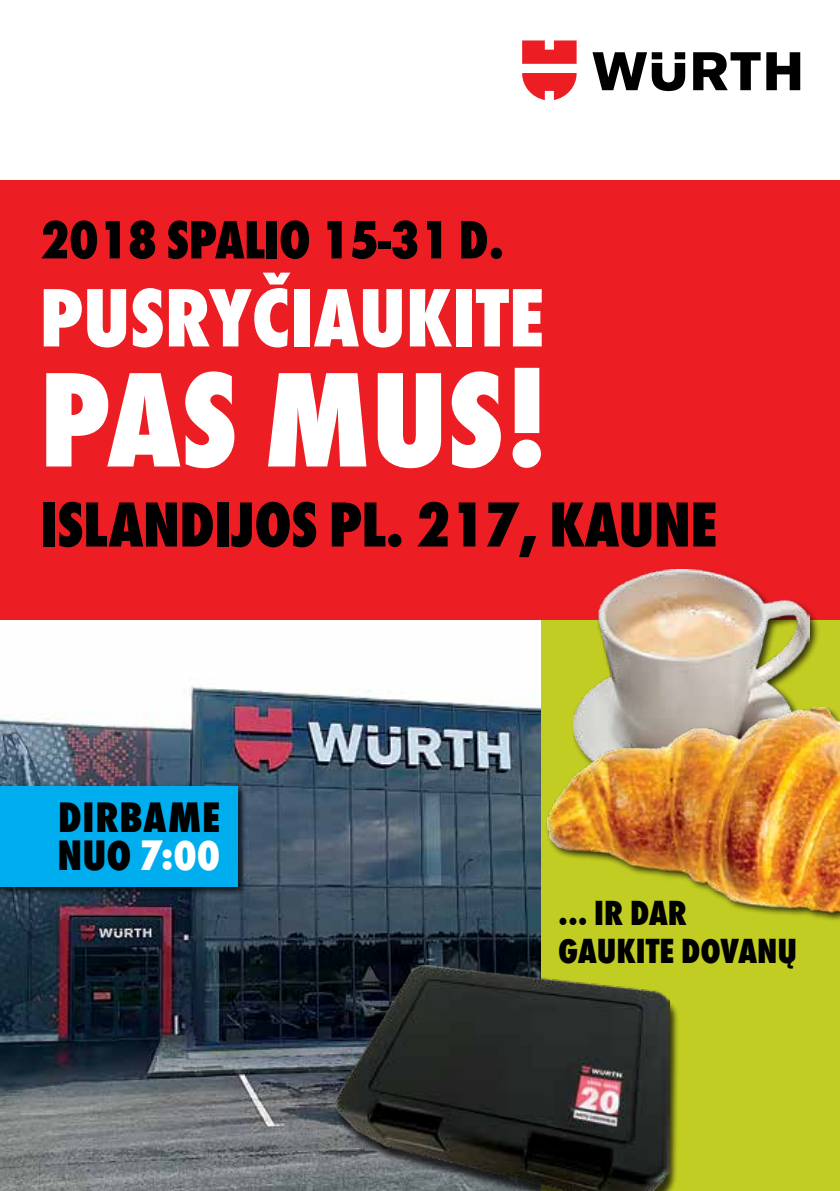
<style>
.page{position:relative;width:840px;height:1191px;background:#fff}
.page>*{position:absolute;margin:0;border:0;box-sizing:border-box;transform-origin:0 0}
.t1{font:800 condensed 140px "Wuerth";color:#fff}
.t2{font:800 condensed 86px "Wuerth";color:#fff}
.t3{font:800 condensed 66px "Wuerth";letter-spacing:-.01em;color:#000}
.t4{font:800 condensed 56px "Wuerth";letter-spacing:-.01em;color:#000}
.t5{font:800 condensed 44px/38px "Wuerth";letter-spacing:.01em;color:#000}
.t6{font:800 condensed 36px/38px "Wuerth";color:#000;scale:.94 1}
.s1{color:#fff}
</style>
<div class="page">
<div style="left:0;top:180px;width:839px;height:1011px;background:#ed1d24"></div>
<img style="left:0;top:620px;width:540px;height:571px">
<div style="left:540px;top:620px;width:299px;height:571px;background:#c2cd23"></div>
<div style="left:570px;top:567px;width:249px;height:232px;background:#000;opacity:.75"></div>
<img style="left:573px;top:569px;width:235px;height:137px">
<div style="left:545px;top:706px;width:294px;height:269px;background:#c2cd23"></div>
<img style="left:547px;top:707px;width:292px;height:214px">
<div style="left:334px;top:970px;width:344px;height:221px;background:#000;opacity:.75"></div>
<img style="left:336px;top:965px;width:333px;height:226px">
<div style="left:0;top:783px;width:247px;height:113px;background:#000;opacity:.75"></div>
<div style="left:0;top:786px;width:237px;height:100px;background:#00aeef"></div>
<svg style="left:592px;top:52px;width:207px;height:39px"></svg>
<svg style="left:522px;top:40px;width:54px;height:60px"></svg>
<p class="t4" style="left:40px;top:200px;width:466px">2018 SPALIO 15-31 D.</p>
<h2 class="t2" style="left:40px;top:257px;width:506px">PUSRYČIAUKITE</h2>
<h1 class="t1" style="left:40px;top:321px;width:511px">PAS MUS!</h1>
<p class="t3" style="left:40px;top:478px;width:678px">ISLANDIJOS PL. 217, KAUNE</p>
<p class="t5" style="left:57px;top:795px;width:164px">DIRBAME<br>NUO <span class="s1">7:00</span></p>
<p class="t6" style="left:557px;top:891px;width:256px">... IR DAR<br>GAUKITE DOVANŲ</p>
</div>
